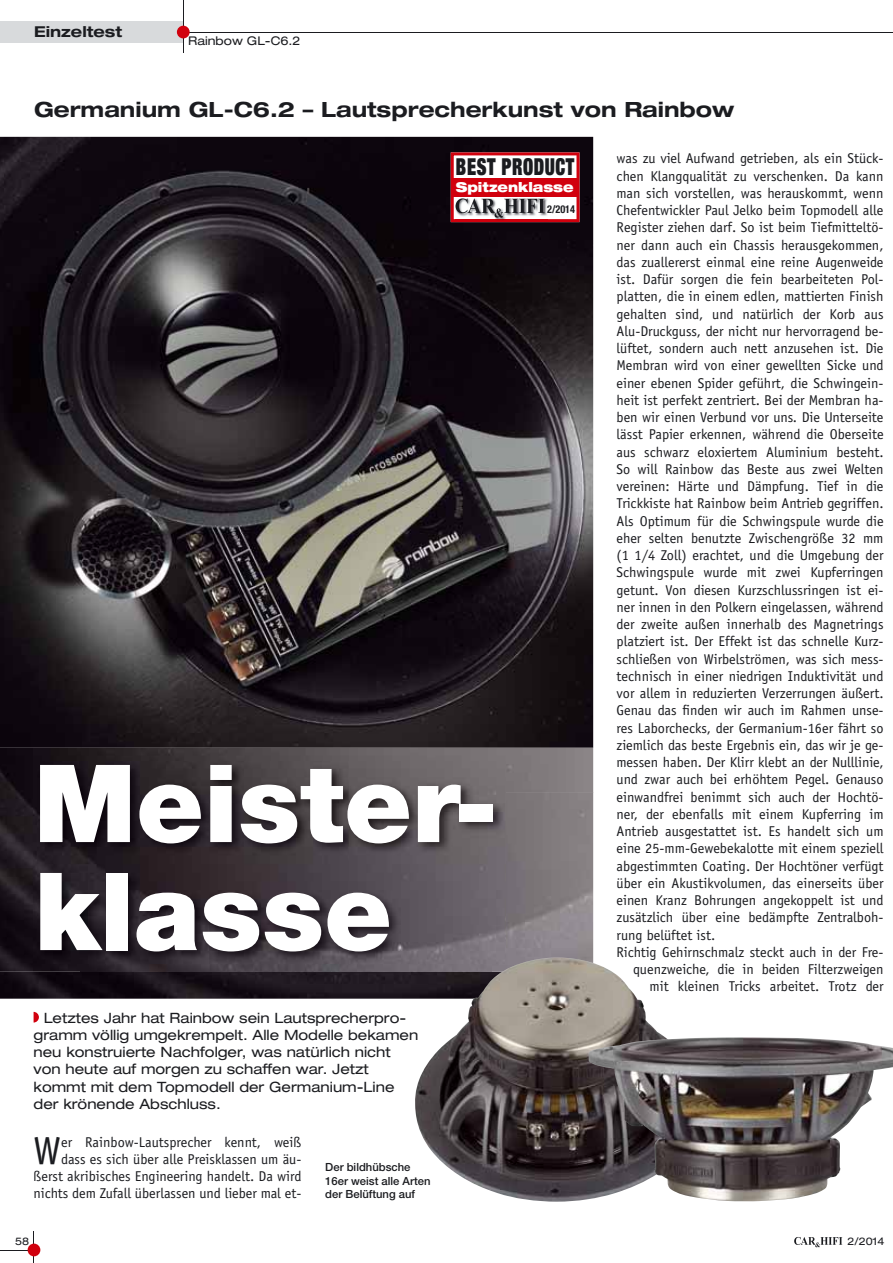
<style>
.page{position:relative;width:893px;height:1263px;background:#fff}
.page>*{position:absolute;margin:0;border:0;box-sizing:border-box;transform-origin:0 0}
.t1{font:900 108px/108px "Helvetica Neue";color:#fff}
.t2{font:39.15px "Officina Sans";color:#1b1c20}
.t3{font:900 expanded 23.4px "Helvetica Neue";letter-spacing:.03em;color:#1b1c20;scale:.78 1}
.t4{font:700 expanded 21px "Helvetica Neue";color:#1b1c20}
.t5{font:700 expanded 15px "Helvetica Neue";color:#1b1c20}
.t6{font:14.25px/17.2px "Officina Sans";color:#1b1c20;text-align:right}
.t7{font:expanded 14.25px/17.2px "Helvetica Neue";color:#1b1c20}
.t8{font:900 expanded 13.5px "Helvetica Neue";color:#fff;scale:.9 1}
.t9{font:expanded 12px "Helvetica Neue";color:#1b1c20}
.t10{font:500 11.25px/13.5px "Helvetica Neue";color:#1b1c20}
.t11{font:700 condensed 10.8px "Helvetica Neue";color:#1b1c20;scale:.95 1}
.t12{font:expanded 10.5px "Helvetica Neue";color:#1b1c20}
</style>
<div class="page">
<img style="left:0;top:137px;width:593px;height:862px">
<svg style="left:34px;top:1012px;width:5px;height:10px"></svg>
<div style="left:0;top:21px;width:183px;height:22px;background:#d8dadc"></div>
<hr style="left:183px;top:32px;width:710px;height:1px;background:#1b1c20">
<hr style="left:183px;top:0;width:1px;height:53px;background:#1b1c20">
<div style="left:177px;top:26px;width:13px;height:12px;background:#d1010e;border-radius:50%"></div>
<hr style="left:0;top:1250px;width:34px;height:1px;background:#1b1c20">
<hr style="left:34px;top:1231px;width:1px;height:32px;background:#1b1c20">
<div style="left:28px;top:1243px;width:12px;height:13px;background:#d1010e;border-radius:50%"></div>
<svg style="left:794px;top:1237px;width:48px;height:10px"></svg>
<img style="left:0;top:748px;width:81px;height:224px">
<img style="left:81px;top:748px;width:512px;height:44px">
<img style="left:505px;top:792px;width:88px;height:165px">
<img style="left:81px;top:964px;width:333px;height:8px">
<img style="left:37px;top:761px;width:468px;height:203px">
<svg style="left:451px;top:152px;width:128px;height:70px"></svg>
<img style="left:414px;top:957px;width:251px;height:245px">
<img style="left:589px;top:1037px;width:304px;height:164px">
<p class="t5" style="left:34px;top:22px;width:90px">Einzeltest</p>
<p class="t9" style="left:188px;top:34px;width:114px">Rainbow GL-C6.2</p>
<p class="t4" style="left:34px;top:96px;width:702px">Germanium GL-C6.2 – Lautsprecherkunst von Rainbow</p>
<p class="t3" style="left:456px;top:152px;width:153px">BEST PRODUCT</p>
<p class="t11" style="left:547px;top:203px;width:31px">2/2014</p>
<p class="t8" style="left:456px;top:179px;width:133px">Spitzenklasse</p>
<p class="t1" style="left:34px;top:749px;width:465px">Meister&shy;klasse</p>
<p class="t7" style="left:34px;top:1009px;width:386px;text-indent:10px">Letztes Jahr hat Rainbow sein Lautsprecherpro&shy;gramm völlig umgekrempelt. Alle Modelle bekamen neu konstruierte Nachfolger, was natürlich nicht von heute auf morgen zu schaffen war. Jetzt kommt mit dem Topmodell der Germanium-Line der krönende Abschluss.</p>
<p class="t2" style="left:34px;top:1128px;width:29px">W</p>
<p class="t6" style="left:34px;top:1133px;width:269px">er Rainbow-Lautsprecher kennt, weiß dass es sich über alle Preisklassen um äu&shy;ßerst akribisches Engineering handelt. Da wird nichts dem Zufall überlassen und lieber mal et-</p>
<p class="t10" style="left:325px;top:1160px;width:107px">Der bildhübsche<br>16er weist alle Arten der Belüftung auf</p>
<p class="t6" style="left:617px;top:150px;width:268px">was zu viel Aufwand getrieben, als ein Stück-</p>
<p class="t6" style="left:617px;top:167px;width:269px">chen Klangqualität zu verschenken. Da kann</p>
<p class="t6" style="left:617px;top:184px;width:269px">man sich vorstellen, was herauskommt, wenn</p>
<p class="t6" style="left:617px;top:202px;width:268px">Chefentwickler Paul Jelko beim Topmodell alle</p>
<p class="t6" style="left:617px;top:219px;width:268px">Register ziehen darf. So ist beim Tiefmitteltö-</p>
<p class="t6" style="left:617px;top:236px;width:268px">ner dann auch ein Chassis herausgekommen,</p>
<p class="t6" style="left:617px;top:253px;width:268px">das zuallererst einmal eine reine Augenweide</p>
<p class="t6" style="left:617px;top:271px;width:269px">ist. Dafür sorgen die fein bearbeiteten Pol-</p>
<p class="t6" style="left:617px;top:288px;width:268px">platten, die in einem edlen, mattierten Finish</p>
<p class="t6" style="left:617px;top:305px;width:268px">gehalten sind, und natürlich der Korb aus</p>
<p class="t6" style="left:617px;top:322px;width:268px">Alu-Druckguss, der nicht nur hervorragend be-</p>
<p class="t6" style="left:617px;top:340px;width:268px">lüftet, sondern auch nett anzusehen ist. Die</p>
<p class="t6" style="left:617px;top:357px;width:269px">Membran wird von einer gewellten Sicke und</p>
<p class="t6" style="left:617px;top:374px;width:268px">einer ebenen Spider geführt, die Schwingein-</p>
<p class="t6" style="left:617px;top:391px;width:269px">heit ist perfekt zentriert. Bei der Membran ha-</p>
<p class="t6" style="left:617px;top:409px;width:268px">ben wir einen Verbund vor uns. Die Unterseite</p>
<p class="t6" style="left:617px;top:426px;width:269px">lässt Papier erkennen, während die Oberseite</p>
<p class="t6" style="left:617px;top:443px;width:269px">aus schwarz eloxiertem Aluminium besteht.</p>
<p class="t6" style="left:617px;top:460px;width:269px">So will Rainbow das Beste aus zwei Welten</p>
<p class="t6" style="left:617px;top:478px;width:268px">vereinen: Härte und Dämpfung. Tief in die</p>
<p class="t6" style="left:617px;top:495px;width:269px">Trickkiste hat Rainbow beim Antrieb gegriffen.</p>
<p class="t6" style="left:617px;top:512px;width:268px">Als Optimum für die Schwingspule wurde die</p>
<p class="t6" style="left:617px;top:529px;width:268px">eher selten benutzte Zwischengröße 32 mm</p>
<p class="t6" style="left:617px;top:547px;width:268px">(1 1/4 Zoll) erachtet, und die Umgebung der</p>
<p class="t6" style="left:617px;top:564px;width:268px">Schwingspule wurde mit zwei Kupferringen</p>
<p class="t6" style="left:617px;top:581px;width:269px">getunt. Von diesen Kurzschlussringen ist ei-</p>
<p class="t6" style="left:617px;top:598px;width:268px">ner innen in den Polkern eingelassen, während</p>
<p class="t6" style="left:617px;top:616px;width:268px">der zweite außen innerhalb des Magnetrings</p>
<p class="t6" style="left:617px;top:633px;width:269px">platziert ist. Der Effekt ist das schnelle Kurz-</p>
<p class="t6" style="left:617px;top:650px;width:269px">schließen von Wirbelströmen, was sich mess-</p>
<p class="t6" style="left:617px;top:667px;width:268px">technisch in einer niedrigen Induktivität und</p>
<p class="t6" style="left:617px;top:685px;width:268px">vor allem in reduzierten Verzerrungen äußert.</p>
<p class="t6" style="left:617px;top:702px;width:269px">Genau das finden wir auch im Rahmen unse-</p>
<p class="t6" style="left:617px;top:719px;width:268px">res Laborchecks, der Germanium-16er fährt so</p>
<p class="t6" style="left:617px;top:736px;width:268px">ziemlich das beste Ergebnis ein, das wir je ge-</p>
<p class="t6" style="left:617px;top:754px;width:268px">messen haben. Der Klirr klebt an der Nulllinie,</p>
<p class="t6" style="left:617px;top:771px;width:269px">und zwar auch bei erhöhtem Pegel. Genauso</p>
<p class="t6" style="left:617px;top:788px;width:268px">einwandfrei benimmt sich auch der Hochtö-</p>
<p class="t6" style="left:617px;top:805px;width:269px">ner, der ebenfalls mit einem Kupferring im</p>
<p class="t6" style="left:617px;top:823px;width:269px">Antrieb ausgestattet ist. Es handelt sich um</p>
<p class="t6" style="left:617px;top:840px;width:268px">eine 25-mm-Gewebekalotte mit einem speziell</p>
<p class="t6" style="left:617px;top:857px;width:268px">abgestimmten Coating. Der Hochtöner verfügt</p>
<p class="t6" style="left:617px;top:874px;width:268px">über ein Akustikvolumen, das einerseits über</p>
<p class="t6" style="left:617px;top:892px;width:268px">einen Kranz Bohrungen angekoppelt ist und</p>
<p class="t6" style="left:617px;top:909px;width:269px">zusätzlich über eine bedämpfte Zentralboh-</p>
<p class="t6" style="left:617px;top:926px;width:100px">rung belüftet ist.</p>
<p class="t6" style="left:617px;top:943px;width:268px">Richtig Gehirnschmalz steckt auch in der Fre-</p>
<p class="t6" style="left:633px;top:961px;width:252px">quenzweiche, die in beiden Filterzweigen</p>
<p class="t6" style="left:650px;top:978px;width:236px">mit kleinen Tricks arbeitet. Trotz der</p>
<p class="t12" style="left:15px;top:1234px;width:16px">58</p>
<p class="t12" style="left:847px;top:1234px;width:38px">2/2014</p>
</div>
